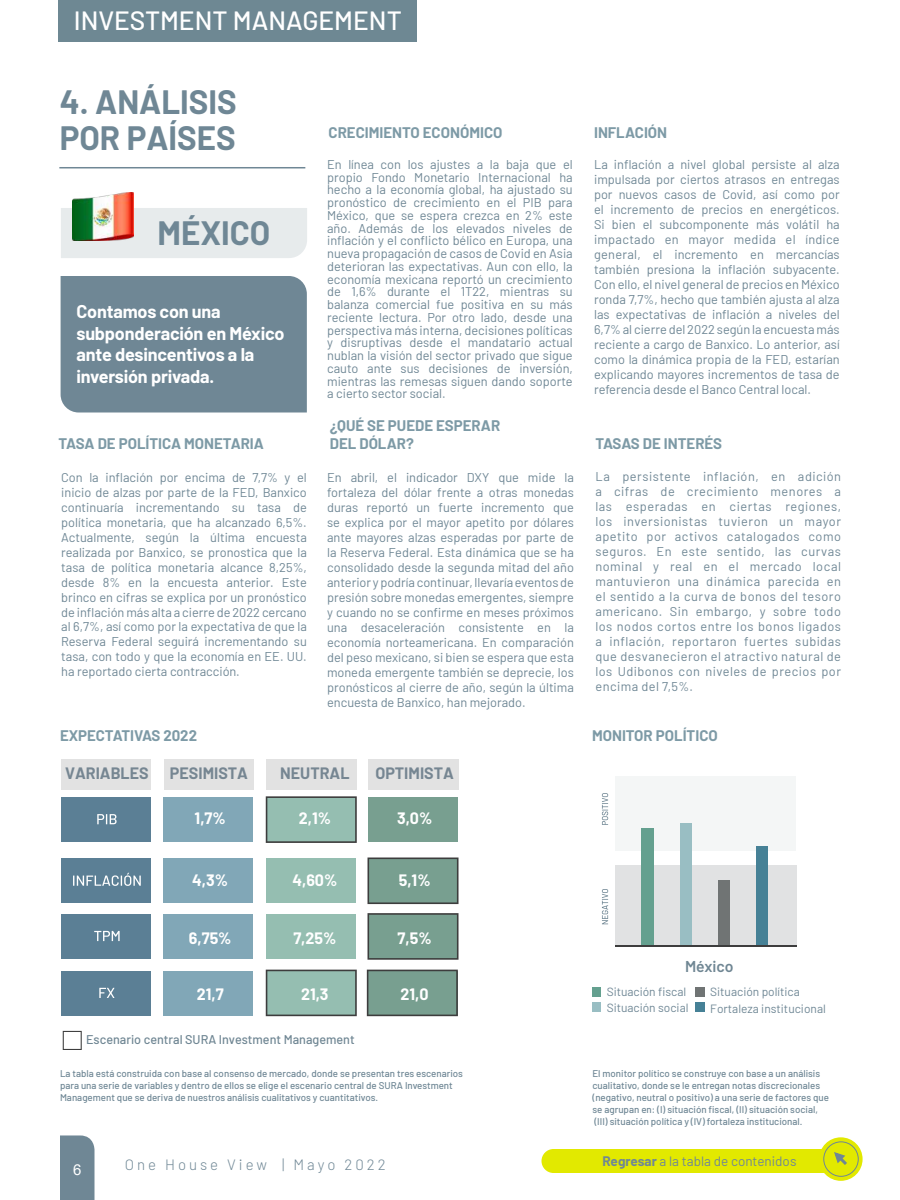
<style>
.page{position:relative;width:900px;height:1200px;background:#fff}
.page>*{position:absolute;margin:0;border:0;box-sizing:border-box;transform-origin:0 0}
.t1{font:700 33px/36px "Barlow";color:#6f8795}
.t2{font:500 26.4px "Barlow";color:#fff}
.t3{font:700 18px/21.6px "Barlow";letter-spacing:-.01em;color:#fff}
.t4{font:700 16.05px "Barlow";color:#fff}
.t5{font:700 16.05px "Barlow";color:#768692}
.t6{font:600 15.75px "Barlow";letter-spacing:-.005em;color:#6f8693}
.t7{font:700 15px/18px "Barlow";color:#7d9aa6}
.t8{font:300 15px "Barlow";letter-spacing:.2em;color:#6f8795}
.t9{font:15px "Arial";color:#fff}
.t10{font:13.5px "Barlow";color:#6f8795}
.t11{font:12.75px/15px "Barlow";color:#6f8795;text-align:justify}
.t12{font:500 12.6px "Barlow";color:#6f8693}
.t13{font:12px/16.5px "Barlow";color:#6f8795}
.t14{font:500 9.75px/12px "Barlow";color:#6f8795}
.s1{font-weight:700}
</style>
<div class="page">
<div style="left:61px;top:759px;width:90px;height:31px;background:#e2e2e2"></div>
<div style="left:164px;top:759px;width:90px;height:31px;background:#e2e2e2"></div>
<div style="left:266px;top:759px;width:90px;height:31px;background:#e2e2e2"></div>
<div style="left:368px;top:759px;width:90px;height:31px;background:#e2e2e2"></div>
<div style="left:61px;top:797px;width:90px;height:45px;background:#5b7f95"></div>
<div style="left:61px;top:858px;width:90px;height:45px;background:#5b7f95"></div>
<div style="left:61px;top:914px;width:90px;height:45px;background:#5b7f95"></div>
<div style="left:61px;top:971px;width:90px;height:45px;background:#5b7f95"></div>
<div style="left:164px;top:797px;width:89px;height:45px;background:#81a7b7"></div>
<div style="left:164px;top:858px;width:89px;height:45px;background:#81a7b7"></div>
<div style="left:164px;top:914px;width:89px;height:45px;background:#81a7b7"></div>
<div style="left:164px;top:971px;width:89px;height:45px;background:#81a7b7"></div>
<div style="left:267px;top:858px;width:89px;height:45px;background:#95beb1"></div>
<div style="left:267px;top:914px;width:89px;height:45px;background:#95beb1"></div>
<div style="left:368px;top:797px;width:90px;height:45px;background:#789f90"></div>
<svg style="left:97px;top:814px;width:20px;height:10px"></svg>
<svg style="left:73px;top:873px;width:68px;height:13px"></svg>
<svg style="left:94px;top:931px;width:26px;height:10px"></svg>
<svg style="left:99px;top:988px;width:16px;height:10px"></svg>
<svg style="left:266px;top:796px;width:91px;height:47px;background:#8db1a6"></svg>
<svg style="left:368px;top:858px;width:91px;height:46px;background:#739789"></svg>
<svg style="left:368px;top:913px;width:91px;height:47px;background:#749689"></svg>
<svg style="left:266px;top:970px;width:91px;height:46px;background:#8db2a6"></svg>
<svg style="left:367px;top:970px;width:91px;height:46px;background:#729688"></svg>
<svg style="left:63px;top:1031px;width:19px;height:19px"></svg>
<div style="left:615px;top:865px;width:182px;height:82px;background:#e1e2e3"></div>
<div style="left:593px;top:987px;width:8px;height:10px;background:#64a08f"></div>
<div style="left:593px;top:1002px;width:8px;height:10px;background:#99bec3"></div>
<div style="left:695px;top:987px;width:10px;height:10px;background:#707474"></div>
<div style="left:695px;top:1002px;width:10px;height:10px;background:#468196"></div>
<svg style="left:602px;top:793px;width:6px;height:32px"></svg>
<svg style="left:602px;top:889px;width:6px;height:35px"></svg>
<div style="left:615px;top:776px;width:181px;height:75px;background:#f4f6f6"></div>
<div style="left:680px;top:823px;width:12px;height:123px;background:#99bec3"></div>
<div style="left:718px;top:881px;width:12px;height:65px;background:#707474"></div>
<div style="left:756px;top:846px;width:12px;height:100px;background:#468196"></div>
<div style="left:642px;top:828px;width:12px;height:118px;background:#64a08f"></div>
<hr style="left:615px;top:946px;width:182px;height:1px;background:#3d3d3d">
<div style="left:61px;top:208px;width:246px;height:50px;background:#e7ebec"></div>
<img style="left:72px;top:193px;width:61px;height:48px">
<hr style="left:59px;top:167px;width:246px;height:1px;background:#6f8795">
<div style="left:61px;top:276px;width:246px;height:136px;background:#6f8795"></div>
<div style="left:58px;top:0;width:359px;height:41px;background:#6e8893"></div>
<div style="left:542px;top:1149px;width:319px;height:24px;background:#e2e900;border-radius:12px"></div>
<svg style="left:819px;top:1137px;width:44px;height:44px"></svg>
<svg style="left:832px;top:1150px;width:18px;height:18px"></svg>
<div style="left:823px;top:1141px;width:36px;height:36px;border:1px solid #6f8795;border-radius:50%"></div>
<div style="left:60px;top:1135px;width:34px;height:65px;background:#6f8795"></div>
<h2 class="t2" style="left:74px;top:2px;width:330px">INVESTMENT MANAGEMENT</h2>
<h1 class="t1" style="left:60px;top:82px;width:179px">4. ANÁLISIS<br>POR PAÍSES</h1>
<h1 class="t1" style="left:158px;top:212px;width:114px">MÉXICO</h1>
<h3 class="t3" style="left:76px;top:300px;width:210px">Contamos con una subponderación en México ante desincentivos a la inversión privada.</h3>
<p class="t7" style="left:58px;top:433px;width:207px">TASA DE POLÍTICA MONETARIA</p>
<p class="t7" style="left:329px;top:122px;width:175px">CRECIMIENTO ECONÓMICO</p>
<p class="t7" style="left:594px;top:122px;width:75px">INFLACIÓN</p>
<p class="t11" style="left:327px;top:157px;width:247px;line-height:12.8px">En línea con los ajustes a la baja que el propio Fondo Monetario Internacional ha hecho a la economía global, ha ajustado su pronóstico de crecimiento en el PIB para México, que se espera crezca en 2% este año. Además de los elevados niveles de inflación y el conflicto bélico en Europa, una nueva propagación de casos de Covid en Asia deterioran las expectativas. Aun con ello, la economía mexicana reportó un crecimiento de 1,6% durante el 1T22, mientras su balanza comercial fue positiva en su más reciente lectura. Por otro lado, desde una perspectiva más interna, decisiones políticas y disruptivas desde el mandatario actual nublan la visión del sector privado que sigue cauto ante sus decisiones de inversión, mientras las remesas siguen dando soporte a cierto sector social.</p>
<p class="t11" style="left:594px;top:156px;width:247px">La inflación a nivel global persiste al alza impulsada por ciertos atrasos en entregas por nuevos casos de Covid, así como por el incremento de precios en energéticos.<br>Si bien el subcomponente más volátil ha impactado en mayor medida el índice general, el incremento en mercancías también presiona la inflación subyacente.<br>Con ello, el nivel general de precios en México ronda 7,7%, hecho que también ajusta al alza las expectativas de inflación a niveles del 6,7% al cierre del 2022 según la encuesta más reciente a cargo de Banxico. Lo anterior, así como la dinámica propia de la FED, estarían explicando mayores incrementos de tasa de referencia desde el Banco Central local.</p>
<p class="t7" style="left:330px;top:415px;width:172px">¿QUÉ SE PUEDE ESPERAR<br>DEL DÓLAR?</p>
<p class="t7" style="left:595px;top:433px;width:128px">TASAS DE INTERÉS</p>
<p class="t11" style="left:61px;top:468px;width:247px">Con la inflación por encima de 7,7% y el inicio de alzas por parte de la FED, Banxico continuaría incrementando su tasa de política monetaria, que ha alcanzado 6,5%.<br>Actualmente, según la última encuesta realizada por Banxico, se pronostica que la tasa de política monetaria alcance 8,25%, desde 8% en la encuesta anterior. Este brinco en cifras se explica por un pronóstico de inflación más alta a cierre de 2022 cercano al 6,7%, así como por la expectativa de que la Reserva Federal seguirá incrementando su tasa, con todo y que la economía en EE. UU. ha reportado cierta contracción.</p>
<p class="t11" style="left:595px;top:468px;width:247px">La persistente inflación, en adición a cifras de crecimiento menores a las esperadas en ciertas regiones, los inversionistas tuvieron un mayor apetito por activos catalogados como seguros. En este sentido, las curvas nominal y real en el mercado local mantuvieron una dinámica parecida en el sentido a la curva de bonos del tesoro americano. Sin embargo, y sobre todo los nodos cortos entre los bonos ligados a inflación, reportaron fuertes subidas que desvanecieron el atractivo natural de los Udibonos con niveles de precios por encima del 7,5%.</p>
<p class="t11" style="left:327px;top:469px;width:248px">En abril, el indicador DXY que mide la fortaleza del dólar frente a otras monedas duras reportó un fuerte incremento que se explica por el mayor apetito por dólares ante mayores alzas esperadas por parte de la Reserva Federal. Esta dinámica que se ha consolidado desde la segunda mitad del año anterior y podría continuar, llevaría eventos de presión sobre monedas emergentes, siempre y cuando no se confirme en meses próximos una desaceleración consistente en la economía norteamericana. En comparación del peso mexicano, si bien se espera que esta moneda emergente también se deprecie, los pronósticos al cierre de año, según la última encuesta de Banxico, han mejorado.</p>
<p class="t7" style="left:60px;top:725px;width:139px">EXPECTATIVAS 2022</p>
<p class="t7" style="left:592px;top:725px;width:127px">MONITOR POLÍTICO</p>
<p class="t5" style="left:65px;top:761px;width:85px">VARIABLES</p>
<p class="t5" style="left:170px;top:761px;width:80px">PESIMISTA</p>
<p class="t5" style="left:280px;top:761px;width:71px">NEUTRAL</p>
<p class="t5" style="left:375px;top:761px;width:80px">OPTIMISTA</p>
<p class="t4" style="left:195px;top:807px;width:33px">1,7%</p>
<p class="t4" style="left:299px;top:807px;width:34px">2,1%</p>
<p class="t4" style="left:397px;top:807px;width:37px">3,0%</p>
<p class="t4" style="left:192px;top:868px;width:37px">4,3%</p>
<p class="t4" style="left:292px;top:868px;width:46px">4,60%</p>
<p class="t4" style="left:399px;top:868px;width:33px">5,1%</p>
<p class="t4" style="left:189px;top:926px;width:44px">6,75%</p>
<p class="t4" style="left:293px;top:926px;width:45px">7,25%</p>
<p class="t4" style="left:398px;top:926px;width:36px">7,5%</p>
<p class="t4" style="left:197px;top:982px;width:28px">21,7</p>
<p class="t4" style="left:301px;top:982px;width:29px">21,3</p>
<p class="t4" style="left:401px;top:982px;width:30px">21,0</p>
<p class="t12" style="left:86px;top:1031px;width:270px">Escenario central SURA Investment Management</p>
<p class="t6" style="left:685px;top:955px;width:50px">México</p>
<p class="t13" style="left:607px;top:982px;width:83px">Situación fiscal<br>Situación social</p>
<p class="t13" style="left:710px;top:982px;width:117px">Situación política<br>Fortaleza institucional</p>
<p class="t14" style="left:60px;top:1066px;width:404px">La tabla está construida con base al consenso de mercado, donde se presentan tres escenarios para una serie de variables y dentro de ellos se elige el escenario central de SURA Investment<br>Management que se deriva de nuestros análisis cualitativos y cuantitativos.</p>
<p class="t14" style="left:592px;top:1066px;width:238px">El monitor político se construye con base a un análisis cualitativo, donde se le entregan notas discrecionales (negativo, neutral o positivo) a una serie de factores que se agrupan en: (I) situación fiscal, (II) situación social, (III) situación política y (IV) fortaleza institucional.</p>
<p class="t9" style="left:73px;top:1160px;width:10px">6</p>
<p class="t8" style="left:125px;top:1154px;width:262px">One House View | Mayo 2022</p>
<p class="t10" style="left:602px;top:1151px;width:196px"><span class="s1">Regresar</span> a la tabla de contenidos</p>
</div>
